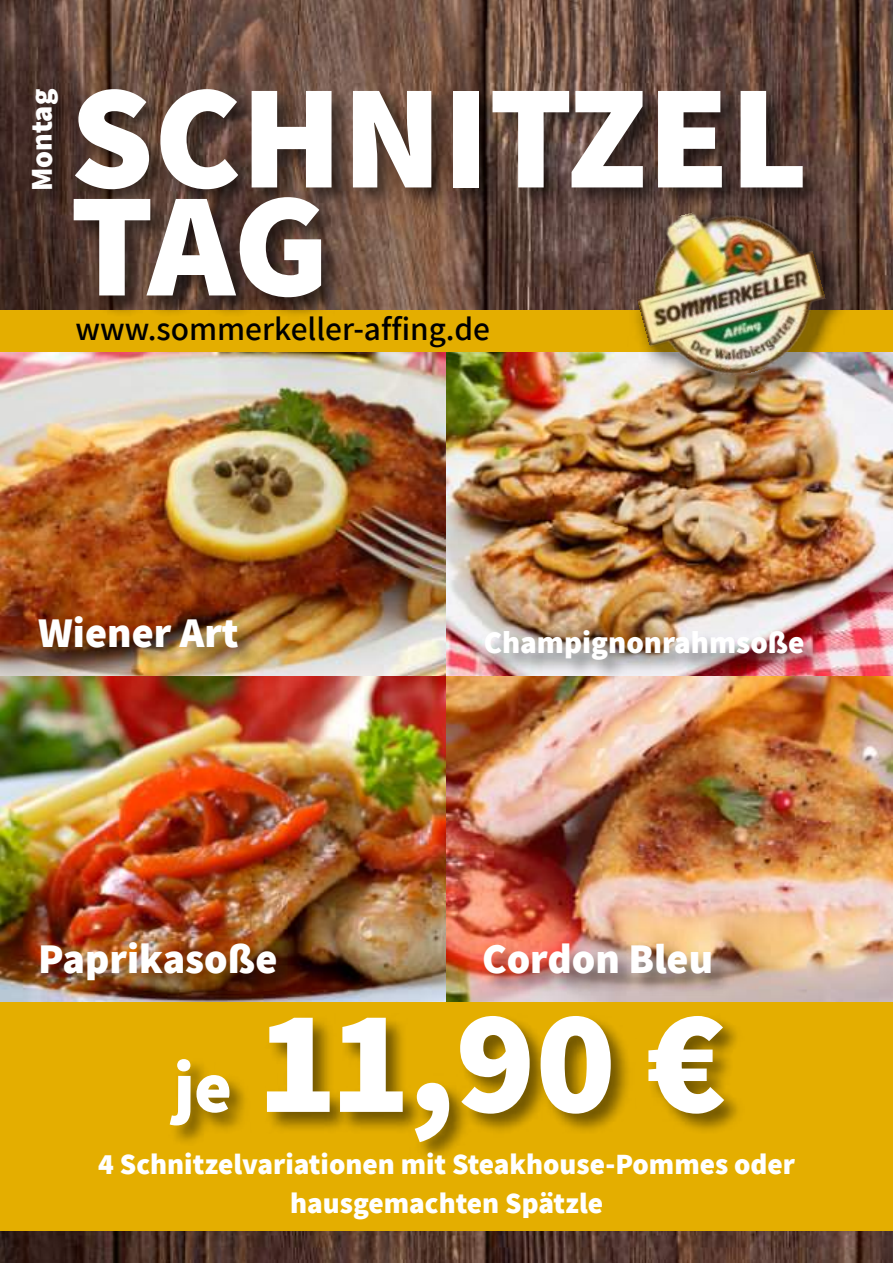
<style>
.page{position:relative;width:893px;height:1263px;background:#fff}
.page>*{position:absolute;margin:0;border:0;box-sizing:border-box;transform-origin:0 0}
.t1{font:800 148.5px/108px "Assistant";color:#fff}
.t2{font:800 42px "Assistant";color:#fff}
.t3{font:600 33.6px "Assistant";color:#000}
.t4{font:800 31.2px "Assistant";color:#fff}
.t5{font:800 30.45px "Assistant";letter-spacing:-.01em;color:#fff}
.t6{font:800 29.25px/39.3px "Assistant";color:#fff;text-align:center}
.s1{font-size:72px}
</style>
<div class="page">
<img style="left:0;top:0;width:893px;height:1263px">
<img style="left:0;top:352px;width:893px;height:325px">
<img style="left:0;top:677px;width:446px;height:325px">
<img style="left:446px;top:677px;width:447px;height:325px">
<div style="left:0;top:311px;width:893px;height:41px;background:#e4ae00"></div>
<div style="left:0;top:1002px;width:893px;height:229px;background:#e4ae00"></div>
<img style="left:628px;top:203px;width:224px;height:199px">
<img style="left:620px;top:185px;width:218px;height:210px">
<img style="left:71px;top:87px;width:754px;height:233px">
<img style="left:31px;top:87px;width:49px;height:125px">
<img style="left:175px;top:1018px;width:563px;height:139px">
<img style="left:38px;top:615px;width:221px;height:54px">
<img style="left:483px;top:629px;width:342px;height:53px">
<img style="left:39px;top:941px;width:259px;height:61px">
<img style="left:482px;top:942px;width:251px;height:53px">
<p class="t5" style="left:21px;top:191px;width:105px;rotate:-90deg">Montag</p>
<h1 class="t1" style="left:70px;top:79px;width:740px">SCHNITZEL<br>TAG</h1>
<p class="t3" style="left:75px;top:305px;width:416px">www.sommerkeller-affing.de</p>
<h2 class="t2" style="left:38px;top:604px;width:202px">Wiener Art</h2>
<p class="t4" style="left:484px;top:621px;width:322px">Champignonrahmsoße</p>
<h2 class="t2" style="left:38px;top:930px;width:241px">Paprikasoße</h2>
<h2 class="t2" style="left:482px;top:930px;width:232px">Cordon Bleu</h2>
<h1 class="t1" style="left:173px;top:1003px;width:554px"><span class="s1">je</span> 11,90 €</h1>
<p class="t6" style="left:98px;top:1143px;width:698px">4 Schnitzelvariationen mit Steakhouse-Pommes oder hausgemachten Spätzle</p>
</div>
